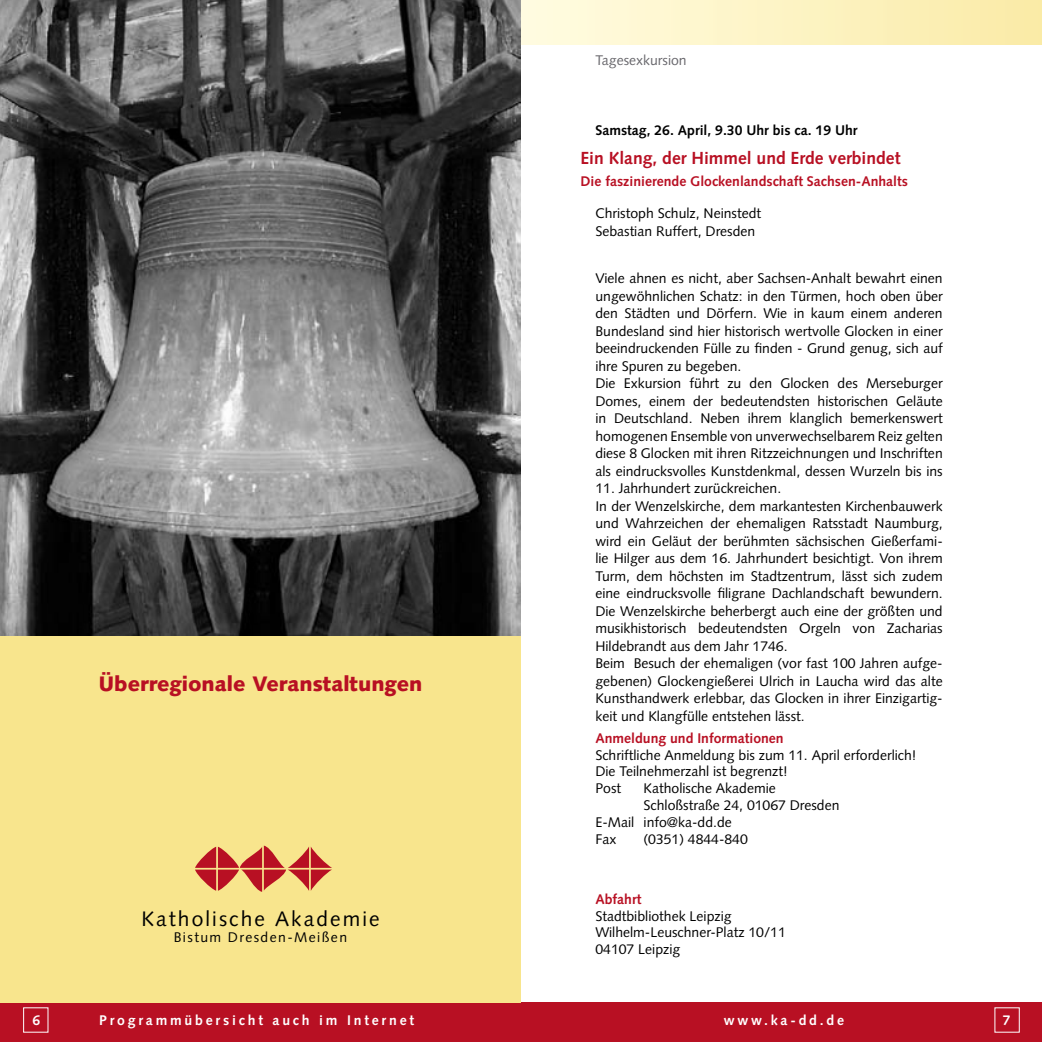
<style>
.page{position:relative;width:1042px;height:1042px;background:#fff}
.page>*{position:absolute;margin:0;border:0;box-sizing:border-box;transform-origin:0 0}
.t1{font:900 21px "Syntax";color:#b81023}
.t2{font:21px "Syntax";letter-spacing:.1em;color:#000}
.t3{font:700 17.5px "Syntax";color:#b81023}
.t4{font:14px/17.5px "Syntax";color:#000}
.t5{font:700 14px "Syntax";color:#b81023}
.t6{font:700 14px "Syntax";letter-spacing:.2em;color:#fff}
.t7{font:700 14px "Syntax";color:#000}
.t8{font:14px "Syntax";letter-spacing:.1em;color:#000}
.t9{font:14px "Syntax";color:#68676c}
</style>
<div class="page">
<div style="left:0;top:1002px;width:521px;height:40px;background:#b81023"></div>
<div style="left:521px;top:1002px;width:521px;height:40px;background:#b81023"></div>
<div style="left:521px;top:0;width:521px;height:45px;background:linear-gradient(to right,#fffce2,#faeba7)"></div>
<div style="left:0;top:0;width:521px;height:1002px;background:#f8e58d"></div>
<svg style="left:195px;top:845px;width:137px;height:47px"></svg>
<svg style="left:0;top:0;width:521px;height:635px"></svg>
<h1 class="t1" style="left:99px;top:671px;width:325px">Überregionale Veranstaltungen</h1>
<h1 class="t2" style="left:141px;top:906px;width:240px">Katholische Akademie</h1>
<p class="t8" style="left:174px;top:929px;width:175px">Bistum Dresden-Meißen</p>
<p class="t9" style="left:595px;top:52px;width:93px">Tagesexkursion</p>
<p class="t7" style="left:595px;top:122px;width:264px">Samstag, 26. April, 9.30 Uhr bis ca. 19 Uhr</p>
<p class="t3" style="left:580px;top:148px;width:321px">Ein Klang, der Himmel und Erde verbindet</p>
<p class="t5" style="left:580px;top:173px;width:329px">Die faszinierende Glockenlandschaft Sachsen-Anhalts</p>
<p class="t4" style="left:595px;top:204px;width:167px">Christoph Schulz, Neinstedt<br>Sebastian Ruffert, Dresden</p>
<p class="t4" style="left:595px;top:270px;width:349px">Viele ahnen es nicht, aber Sachsen-Anhalt bewahrt einen ungewöhnlichen Schatz: in den Türmen, hoch oben über den Städten und Dörfern. Wie in kaum einem anderen Bundesland sind hier historisch wertvolle Glocken in einer beeindruckenden Fülle zu finden - Grund genug, sich auf ihre Spuren zu begeben.<br>Die Exkursion führt zu den Glocken des Merseburger Domes, einem der bedeutendsten historischen Geläute in Deutschland. Neben ihrem klanglich bemerkenswert homogenen Ensemble von unverwechselbarem Reiz gelten diese 8 Glocken mit ihren Ritzzeichnungen und Inschriften als eindrucksvolles Kunstdenkmal, dessen Wurzeln bis ins</p>
<p class="t4" style="left:595px;top:480px;width:349px">11. Jahrhundert zurückreichen.<br>In der Wenzelskirche, dem markantesten Kirchenbauwerk und Wahrzeichen der ehemaligen Ratsstadt Naumburg, wird ein Geläut der berühmten sächsischen Gießerfami&shy;lie Hilger aus dem 16. Jahrhundert besichtigt. Von ihrem Turm, dem höchsten im Stadtzentrum, lässt sich zudem eine eindrucksvolle filigrane Dachlandschaft bewundern.<br>Die Wenzelskirche beherbergt auch eine der größten und musikhistorisch bedeutendsten Orgeln von Zacharias Hildebrandt aus dem Jahr 1746.<br>Beim Besuch der ehemaligen (vor fast 100 Jahren aufge&shy;gebenen) Glockengießerei Ulrich in Laucha wird das alte Kunsthandwerk erlebbar, das Glocken in ihrer Einzigartig&shy;keit und Klangfülle entstehen lässt.</p>
<p class="t5" style="left:595px;top:730px;width:190px">Anmeldung und Informationen</p>
<p class="t4" style="left:595px;top:746px;width:323px;line-height:16.8px">Schriftliche Anmeldung bis zum 11. April erforderlich!<br>Die Teilnehmerzahl ist begrenzt!<br>Post</p>
<p class="t4" style="left:643px;top:779px;width:134px">Katholische Akademie</p>
<p class="t4" style="left:643px;top:796px;width:197px">Schloßstraße 24, 01067 Dresden</p>
<p class="t4" style="left:595px;top:813px;width:138px">E-Mail info@ka-dd.de</p>
<p class="t4" style="left:595px;top:830px;width:22px">Fax</p>
<p class="t4" style="left:643px;top:830px;width:106px">(0351) 4844-840</p>
<p class="t5" style="left:595px;top:891px;width:47px">Abfahrt</p>
<p class="t4" style="left:595px;top:907px;width:192px;line-height:16.8px">Stadtbibliothek Leipzig<br>Wilhelm-Leuschner-Platz 10/11<br>04107 Leipzig</p>
<p class="t6" style="left:99px;top:1012px;width:316px">Programmübersicht auch im Internet</p>
<p class="t6" style="left:724px;top:1012px;width:122px">www.ka-dd.de</p>
<p class="t6" style="left:32px;top:1012px;width:9px">6</p>
<p class="t6" style="left:1003px;top:1012px;width:9px">7</p>
</div>
